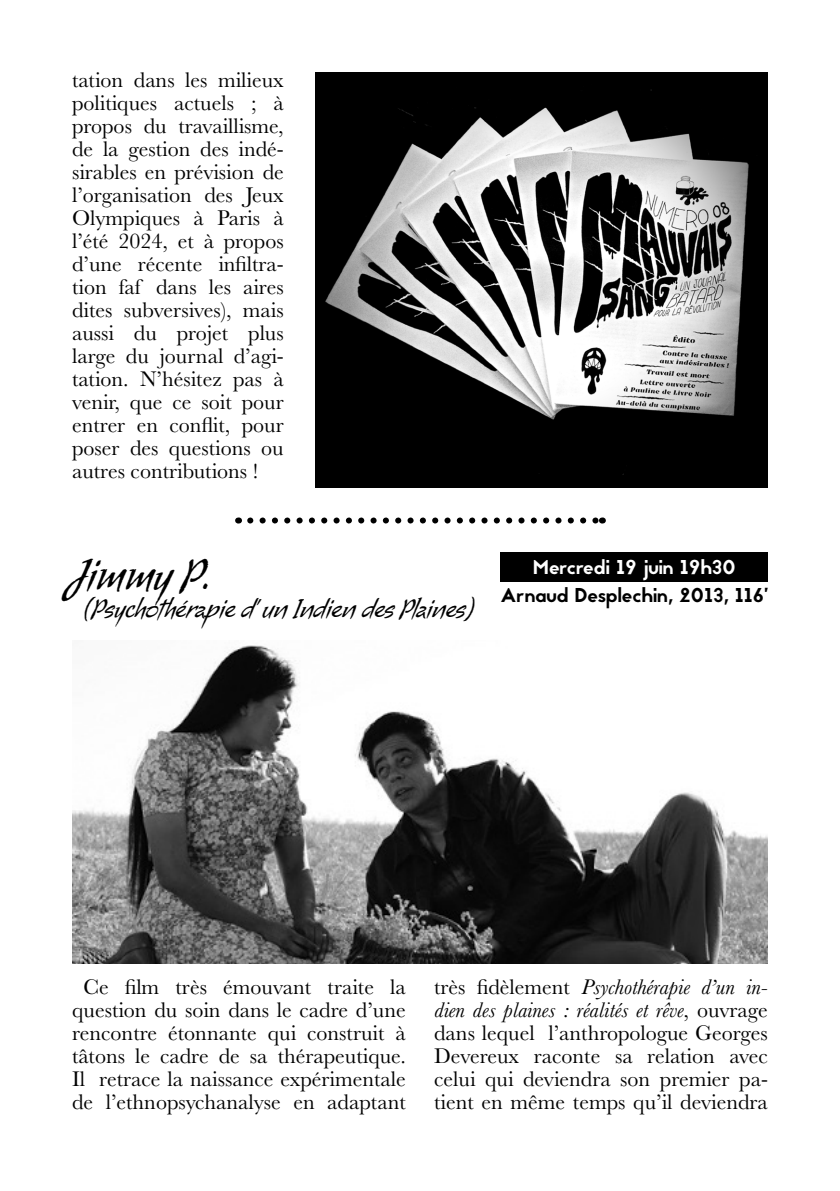
<style>
.page{position:relative;width:840px;height:1191px;background:#fff}
.page>*{position:absolute;margin:0;border:0;box-sizing:border-box;transform-origin:0 0}
.Titre{font:44px "Alma";color:#000}
.Titre-2{font:26px "Alma";color:#000}
.Texte{font:22px/23px "Baskerville MT Std";color:#000;text-align:justify}
.Infos{font:20px "Jaapokki";color:#000}
.Date{font:20px "Jaapokki";color:#fff}
.s1{font-style:italic}
</style>
<div class="page">
<img style="left:315px;top:72px;width:452px;height:416px">
<div style="left:500px;top:552px;width:267px;height:30px;background:#000"></div>
<img style="left:72px;top:645px;width:695px;height:318px">
<svg style="left:250px;top:517px;width:345px;height:6px"></svg>
<p class="Texte" style="left:72px;top:68px;width:213px">tation dans les milieux politiques actuels ; à propos du travaillisme, de la gestion des indé&shy;sirables en prévision de l’organisation des Jeux Olympiques à Paris à l’été 2024, et à propos d’une récente infiltra&shy;tion faf dans les aires dites subversives), mais aussi du projet plus large du journal d’agi&shy;tation. N’hésitez pas à venir, que ce soit pour entrer en conflit, pour poser des questions ou autres contributions !</p>
<p class="Titre" style="left:72px;top:549px;width:141px">Jimmy P.</p>
<p class="Date" style="left:532px;top:553px;width:204px">Mercredi 19 juin 19h30</p>
<p class="Titre-2" style="left:85px;top:594px;width:391px">(Psychothérapie d’un Indien des Plaines)</p>
<p class="Infos" style="left:500px;top:581px;width:268px">Arnaud Desplechin, 2013, 116’</p>
<p class="Texte" style="left:72px;top:975px;width:335px;text-align:center">Ce film très émouvant traite la question du soin dans le cadre d’une rencontre étonnante qui construit à tâtons le cadre de sa thérapeutique.<br>Il retrace la naissance expérimentale de l’ethnopsychanalyse en adaptant</p>
<p class="Texte" style="left:434px;top:975px;width:335px">très fidèlement <span class="s1">Psychothérapie d’un in&shy;dien des plaines : réalités et rêve</span>, ouvrage dans lequel l’anthropologue Georges Devereux raconte sa relation avec celui qui deviendra son premier pa&shy;tient en même temps qu’il deviendra</p>
</div>
